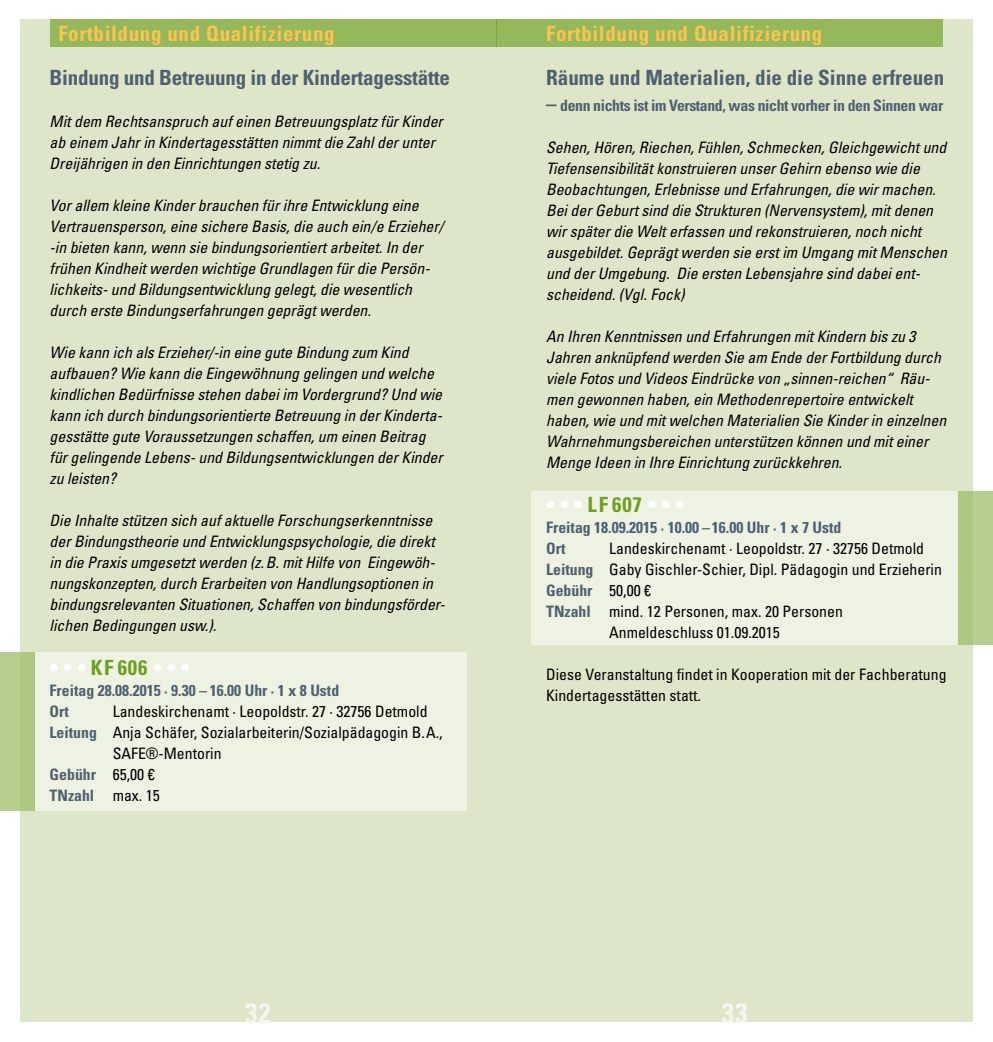
<style>
.page{position:relative;width:993px;height:1042px;background:#fff}
.page>*{position:absolute;margin:0;border:0;box-sizing:border-box;transform-origin:0 0}
.t1{font:700 condensed 28px "Univers LT Std";color:#f4f7ee}
.t2{font:700 condensed 21px "Univers LT Std";letter-spacing:-.01em;color:#4f6170}
.t3{font:700 condensed 21px "Univers LT Std";letter-spacing:.03em;color:#fbc451}
.t4{font:700 condensed 21px "Univers LT Std";letter-spacing:.04em;color:#fff}
.t5{font:italic condensed 15.75px/21px "Univers LT Std";color:#000}
.t6{font:condensed 15.75px/21px "Univers LT Std";color:#000}
.t7{font:700 condensed 15.75px/21px "Univers LT Std";color:#4f6170}
.t8{font:700 condensed 15.75px "Univers LT Std";letter-spacing:-.025em;color:#4f6170}
.s1{color:#6e9f1e}
.s2{font-weight:700;color:#4f6170}
.s3{font-weight:400;color:#000}
.s4{font-size:21px}
</style>
<div class="page">
<div style="left:496px;top:20px;width:476px;height:1002px;background:#dde6c9"></div>
<div style="left:20px;top:20px;width:476px;height:1002px;background:#dde6c9"></div>
<div style="left:20px;top:652px;width:446px;height:159px;background:#edf2e3"></div>
<div style="left:0;top:652px;width:35px;height:159px;background:linear-gradient(to bottom,#b2cc88,#b2cc88)"></div>
<div style="left:50px;top:20px;width:446px;height:27px;background:#95b85a"></div>
<div style="left:531px;top:491px;width:441px;height:154px;background:#edf2e3"></div>
<div style="left:957px;top:491px;width:35px;height:154px;background:linear-gradient(to bottom,#b2cc88,#b2cc88)"></div>
<div style="left:496px;top:20px;width:447px;height:27px;background:#95b85a"></div>
<h2 class="t3" style="left:58px;top:21px;width:278px">Fortbildung und Qualifizierung</h2>
<h2 class="t2" style="left:50px;top:64px;width:402px">Bindung und Betreuung in der Kindertagesstätte</h2>
<p class="t5" style="left:50px;top:110px;width:394px">Mit dem Rechtsanspruch auf einen Betreuungsplatz für Kinder ab einem Jahr in Kindertagesstätten nimmt die Zahl der unter<br>Dreijährigen in den Einrichtungen stetig zu.</p>
<p class="t5" style="left:50px;top:194px;width:395px">Vor allem kleine Kinder brauchen für ihre Entwicklung eine Vertrauensperson, eine sichere Basis, die auch ein/e Erzieher/ -in bieten kann, wenn sie bindungsorientiert arbeitet. In der frühen Kindheit werden wichtige Grundlagen für die Persön&shy;lichkeits- und Bildungsentwicklung gelegt, die wesentlich durch erste Bindungserfahrungen geprägt werden.</p>
<p class="t5" style="left:50px;top:341px;width:394px">Wie kann ich als Erzieher/-in eine gute Bindung zum Kind aufbauen? Wie kann die Eingewöhnung gelingen und welche kindlichen Bedürfnisse stehen dabei im Vordergrund? Und wie kann ich durch bindungsorientierte Betreuung in der Kinderta&shy;gesstätte gute Voraussetzungen schaffen, um einen Beitrag für gelingende Lebens- und Bildungsentwicklungen der Kinder zu leisten?</p>
<p class="t5" style="left:50px;top:509px;width:397px">Die Inhalte stützen sich auf aktuelle Forschungserkenntnisse der Bindungstheorie und Entwicklungspsychologie, die direkt in die Praxis umgesetzt werden (z.B. mit Hilfe von Eingewöh&shy;nungskonzepten, durch Erarbeiten von Handlungsoptionen in bindungsrelevanten Situationen, Schaffen von bindungsförder&shy;lichen Bedingungen usw.).</p>
<h2 class="t4" style="left:50px;top:654px;width:141px">• • • <span class="s1">KF 606</span> • • •</h2>
<p class="t7" style="left:50px;top:679px;width:291px">Freitag 28.08.2015 · 9.30 – 16.00 Uhr · 1 x 8 Ustd<br>Ort</p>
<p class="t6" style="left:113px;top:700px;width:316px">Landeskirchenamt · Leopoldstr. 27 · 32756 Detmold</p>
<p class="t6" style="left:50px;top:721px;width:394px"><span class="s2">Leitung</span> Anja Schäfer, Sozialarbeiterin/Sozialpädagogin B.A.,</p>
<p class="t6" style="left:113px;top:742px;width:110px">SAFE®-Mentorin</p>
<p class="t7" style="left:50px;top:763px;width:106px">Gebühr <span class="s3">65,00 €</span></p>
<p class="t7" style="left:50px;top:784px;width:112px">TNzahl <span class="s3">max. 15</span></p>
<h1 class="t1" style="left:245px;top:995px;width:27px">32</h1>
<h2 class="t3" style="left:546px;top:21px;width:278px">Fortbildung und Qualifizierung</h2>
<h2 class="t2" style="left:546px;top:64px;width:399px">Räume und Materialien, die die Sinne erfreuen</h2>
<p class="t8" style="left:546px;top:96px;width:398px"><span class="s4">–</span> denn nichts ist im Verstand, was nicht vorher in den Sinnen war</p>
<p class="t5" style="left:546px;top:137px;width:402px">Sehen, Hören, Riechen, Fühlen, Schmecken, Gleichgewicht und Tiefensensibilität konstruieren unser Gehirn ebenso wie die Beobachtungen, Erlebnisse und Erfahrungen, die wir machen.<br>Bei der Geburt sind die Strukturen (Nervensystem), mit denen wir später die Welt erfassen und rekonstruieren, noch nicht ausgebildet. Geprägt werden sie erst im Umgang mit Menschen und der Umgebung. Die ersten Lebensjahre sind dabei ent&shy;scheidend. (Vgl. Fock)</p>
<p class="t5" style="left:546px;top:326px;width:401px">An Ihren Kenntnissen und Erfahrungen mit Kindern bis zu 3<br>Jahren anknüpfend werden Sie am Ende der Fortbildung durch viele Fotos und Videos Eindrücke von „sinnen-reichen“ Räu&shy;men gewonnen haben, ein Methodenrepertoire entwickelt haben, wie und mit welchen Materialien Sie Kinder in einzelnen Wahrnehmungsbereichen unterstützen können und mit einer Menge Ideen in Ihre Einrichtung zurückkehren.</p>
<h2 class="t4" style="left:546px;top:491px;width:140px">• • • <span class="s1">LF 607</span> • • •</h2>
<p class="t7" style="left:546px;top:516px;width:297px">Freitag 18.09.2015 · 10.00 – 16.00 Uhr · 1 x 7 Ustd<br>Ort</p>
<p class="t6" style="left:609px;top:537px;width:316px">Landeskirchenamt · Leopoldstr. 27 · 32756 Detmold</p>
<p class="t6" style="left:546px;top:558px;width:397px"><span class="s2">Leitung</span> Gaby Gischler-Schier, Dipl. Pädagogin und Erzieherin</p>
<p class="t7" style="left:546px;top:579px;width:106px">Gebühr <span class="s3">50,00 €</span></p>
<p class="t6" style="left:546px;top:600px;width:298px"><span class="s2">TNzahl</span> mind. 12 Personen, max. 20 Personen</p>
<p class="t6" style="left:609px;top:621px;width:172px">Anmeldeschluss 01.09.2015</p>
<p class="t6" style="left:546px;top:663px;width:402px">Diese Veranstaltung findet in Kooperation mit der Fachberatung<br>Kindertagesstätten statt.</p>
<h1 class="t1" style="left:721px;top:995px;width:27px">33</h1>
</div>
